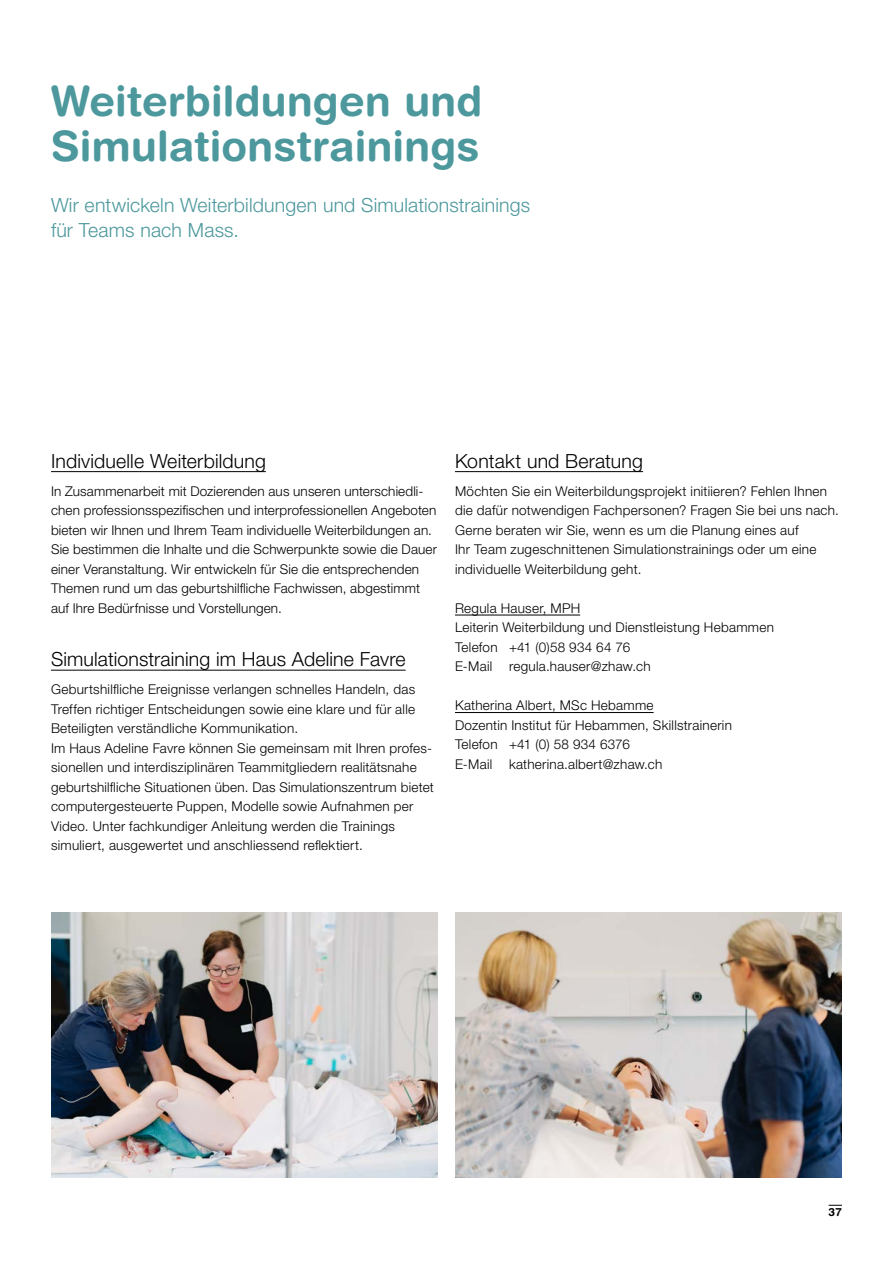
<style>
.page{position:relative;width:893px;height:1263px;background:#fff}
.page>*{position:absolute;margin:0;border:0;box-sizing:border-box;transform-origin:0 0}
.t1{font:700 42px/45px "Helvetica Rounded LT Std";letter-spacing:.005em;color:#4c989d}
.t2{font:300 19.5px "Helvetica Neue LT Std";letter-spacing:.005em;color:#000}
.t3{font:300 19.5px/25.5px "Helvetica Neue LT Std";letter-spacing:.01em;color:#4c989d}
.t4{font:300 13.5px/19.5px "Helvetica Neue LT Std";letter-spacing:.02em;color:#000}
.t5{font:700 11.25px "Helvetica Rounded LT Std";color:#000}
</style>
<div class="page">
<svg style="left:829px;top:1205px;width:13px;height:1px"></svg>
<hr style="left:51px;top:471px;width:215px;height:1px;background:#000">
<hr style="left:51px;top:670px;width:355px;height:1px;background:#000">
<hr style="left:455px;top:471px;width:188px;height:1px;background:#000">
<hr style="left:455px;top:615px;width:125px;height:1px;background:#000">
<hr style="left:455px;top:712px;width:199px;height:1px;background:#000">
<img style="left:51px;top:912px;width:387px;height:266px">
<img style="left:455px;top:912px;width:387px;height:266px">
<h1 class="t1" style="left:51px;top:78px;width:433px">Weiterbildungen und<br>Simulationstrainings</h1>
<h2 class="t3" style="left:51px;top:192px;width:481px">Wir entwickeln Weiterbildungen und Simulationstrainings für Teams nach Mass.</h2>
<h2 class="t2" style="left:51px;top:449px;width:216px">Individuelle Weiterbildung</h2>
<p class="t4" style="left:51px;top:481px;width:387px">In Zusammenarbeit mit Dozierenden aus unseren unterschiedli&shy;chen professionsspezifischen und interprofessionellen Angeboten bieten wir Ihnen und Ihrem Team individuelle Weiterbildungen an.<br>Sie bestimmen die Inhalte und die Schwerpunkte sowie die Dauer einer Veranstaltung. Wir entwickeln für Sie die entsprechenden Themen rund um das geburtshilfliche Fachwissen, abgestimmt auf Ihre Bedürfnisse und Vorstellungen.</p>
<h2 class="t2" style="left:51px;top:647px;width:356px">Simulationstraining im Haus Adeline Favre</h2>
<p class="t4" style="left:51px;top:679px;width:384px">Geburtshilfliche Ereignisse verlangen schnelles Handeln, das Treffen richtiger Entscheidungen sowie eine klare und für alle Beteiligten verständliche Kommunikation.<br>Im Haus Adeline Favre können Sie gemeinsam mit Ihren profes&shy;sionellen und interdisziplinären Teammitgliedern realitätsnahe geburtshilfliche Situationen üben. Das Simulationszentrum bietet computergesteuerte Puppen, Modelle sowie Aufnahmen per Video. Unter fachkundiger Anleitung werden die Trainings simuliert, ausgewertet und anschliessend reflektiert.</p>
<h2 class="t2" style="left:455px;top:449px;width:190px">Kontakt und Beratung</h2>
<p class="t4" style="left:455px;top:481px;width:385px">Möchten Sie ein Weiterbildungsprojekt initiieren? Fehlen Ihnen die dafür notwendigen Fachpersonen? Fragen Sie bei uns nach.<br>Gerne beraten wir Sie, wenn es um die Planung eines auf<br>Ihr Team zugeschnittenen Simulationstrainings oder um eine individuelle Weiterbildung geht.</p>
<p class="t4" style="left:455px;top:598px;width:321px">Regula Hauser, MPH<br>Leiterin Weiterbildung und Dienstleistung Hebammen<br>Telefon +41 (0)58 934 64 76<br>E-Mail regula.hauser@zhaw.ch</p>
<p class="t4" style="left:455px;top:695px;width:278px">Katherina Albert, MSc Hebamme<br>Dozentin Institut für Hebammen, Skillstrainerin Telefon +41 (0) 58 934 6376<br>E-Mail katherina.albert@zhaw.ch</p>
<p class="t5" style="left:828px;top:1205px;width:15px">37</p>
</div>
